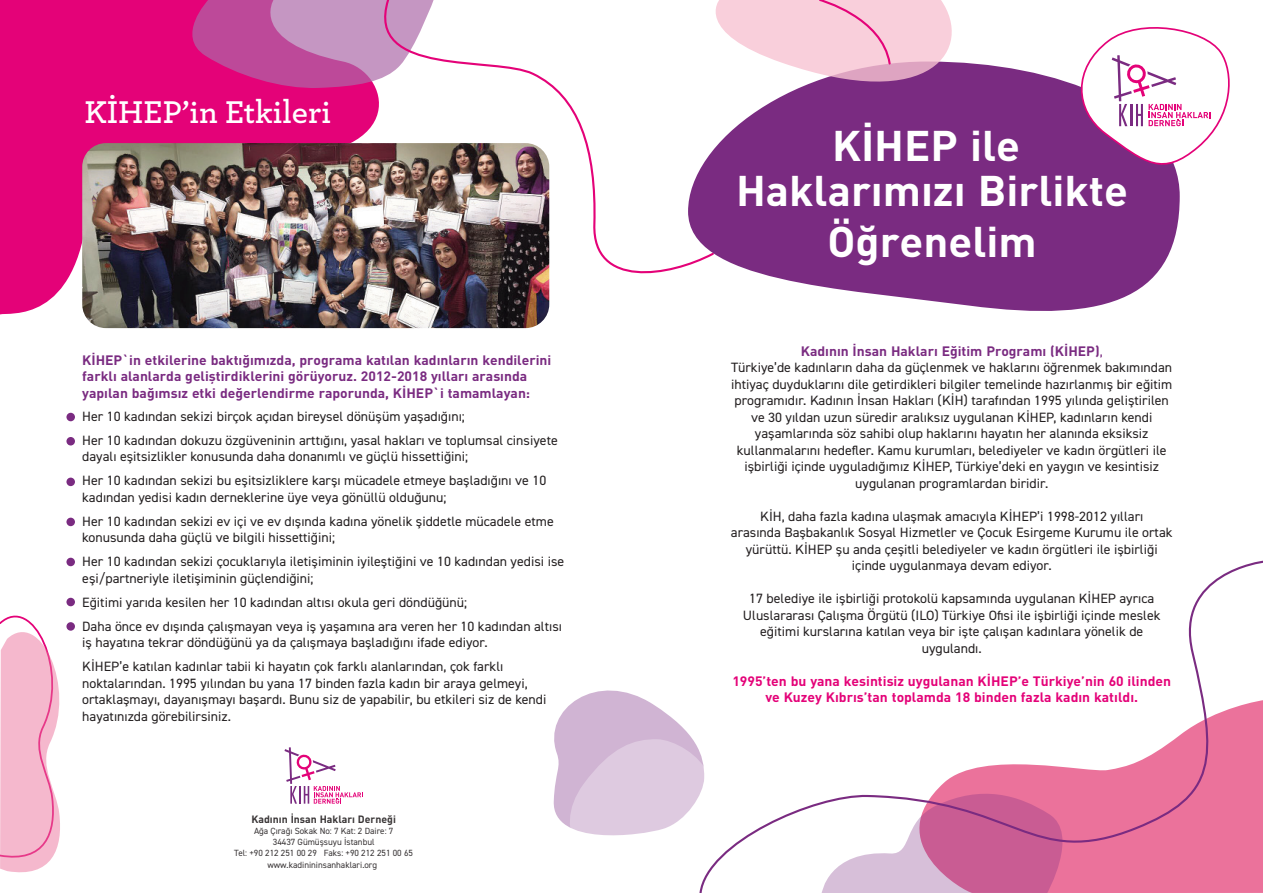
<style>
.page{position:relative;width:1263px;height:893px;background:#fff}
.page>*{position:absolute;margin:0;border:0;box-sizing:border-box;transform-origin:0 0}
.t1{font:700 42.3px/45.2px "DIN";color:#fff;text-align:center}
.t2{font:600 33px "Archer";color:#fff}
.t3{font:13.5px/16.5px "DIN2014";color:#231f20}
.t4{font:700 13.5px/16.5px "DIN";color:#7a2b81}
.t5{font:700 13.5px/16.5px "DIN";color:#e40278;text-align:center}
.t6{font:700 10.5px "DIN";color:#383435}
.t7{font:9px/10.8px "DIN2014";color:#383435;text-align:center}
.s1{font-family:"DIN2014";font-weight:400}
</style>
<div class="page">
<div style="left:0;top:0;width:364px;height:315px;background:#e40278"></div>
<img style="left:82px;top:143px;width:467px;height:185px">
<div style="left:66px;top:413px;width:9px;height:8px;background:#7a2b81;border-radius:50%"></div>
<div style="left:66px;top:437px;width:9px;height:8px;background:#7a2b81;border-radius:50%"></div>
<div style="left:66px;top:558px;width:9px;height:8px;background:#7a2b81;border-radius:50%"></div>
<div style="left:66px;top:478px;width:9px;height:8px;background:#7a2b81;border-radius:50%"></div>
<div style="left:66px;top:518px;width:9px;height:8px;background:#7a2b81;border-radius:50%"></div>
<div style="left:66px;top:622px;width:9px;height:9px;background:#7a2b81;border-radius:50%"></div>
<div style="left:66px;top:598px;width:9px;height:8px;background:#7a2b81;border-radius:50%"></div>
<svg style="left:284px;top:747px;width:79px;height:57px"></svg>
<svg style="left:553px;top:690px;width:145px;height:146px"></svg>
<svg style="left:0;top:597px;width:70px;height:275px"></svg>
<svg style="left:192px;top:0;width:172px;height:88px"></svg>
<img style="left:364px;top:0;width:352px;height:289px">
<svg style="left:698px;top:560px;width:565px;height:333px"></svg>
<svg style="left:688px;top:62px;width:492px;height:249px;fill:#7a2b81"></svg>
<svg style="left:1072px;top:27px;width:158px;height:150px"></svg>
<svg style="left:716px;top:0;width:236px;height:82px"></svg>
<h2 class="t2" style="left:84px;top:88px;width:248px">KİHEP’in Etkileri</h2>
<p class="t4" style="left:82px;top:351px;width:471px">KİHEP`in etkilerine baktığımızda, programa katılan kadınların kendilerini farklı alanlarda geliştirdiklerini görüyoruz. 2012-2018 yılları arasında yapılan bağımsız etki değerlendirme raporunda, KİHEP`i tamamlayan:</p>
<p class="t3" style="left:82px;top:404px;width:477px;line-height:24px">Her 10 kadından sekizi birçok açıdan bireysel dönüşüm yaşadığını;<br>Her 10 kadından dokuzu özgüveninin arttığını, yasal hakları ve toplumsal cinsiyete</p>
<p class="t3" style="left:82px;top:444px;width:466px;line-height:24px">dayalı eşitsizlikler konusunda daha donanımlı ve güçlü hissettiğini;<br>Her 10 kadından sekizi bu eşitsizliklere karşı mücadele etmeye başladığını ve 10</p>
<p class="t3" style="left:82px;top:485px;width:473px;line-height:24px">kadından yedisi kadın derneklerine üye veya gönüllü olduğunu;<br>Her 10 kadından sekizi ev içi ve ev dışında kadına yönelik şiddetle mücadele etme</p>
<p class="t3" style="left:82px;top:525px;width:484px;line-height:24px">konusunda daha güçlü ve bilgili hissettiğini;<br>Her 10 kadından sekizi çocuklarıyla iletişiminin iyileştiğini ve 10 kadından yedisi ise</p>
<p class="t3" style="left:82px;top:566px;width:481px;line-height:24px">eşi/partneriyle iletişiminin güçlendiğini;<br>Eğitimi yarıda kesilen her 10 kadından altısı okula geri döndüğünü;<br>Daha önce ev dışında çalışmayan veya iş yaşamına ara veren her 10 kadından altısı</p>
<p class="t3" style="left:82px;top:630px;width:423px;line-height:24px">iş hayatına tekrar döndüğünü ya da çalışmaya başladığını ifade ediyor.<br>KİHEP’e katılan kadınlar tabii ki hayatın çok farklı alanlarından, çok farklı</p>
<p class="t3" style="left:82px;top:675px;width:466px">noktalarından. 1995 yılından bu yana 17 binden fazla kadın bir araya gelmeyi, ortaklaşmayı, dayanışmayı başardı. Bunu siz de yapabilir, bu etkileri siz de kendi hayatınızda görebilirsiniz.</p>
<p class="t6" style="left:251px;top:812px;width:146px">Kadının İnsan Hakları Derneği</p>
<p class="t7" style="left:234px;top:825px;width:180px">Ağa Çırağı Sokak No: 7 Kat: 2 Daire: 7<br>34437 Gümüşsuyu İstanbul<br>Tel: +90 212 251 00 29 Faks: +90 212 251 00 65</p>
<p class="t7" style="left:267px;top:859px;width:111px">www.kadinininsanhaklari.org</p>
<h1 class="t1" style="left:736px;top:121px;width:394px">KİHEP ile<br>Haklarımızı Birlikte</h1>
<h1 class="t1" style="left:827px;top:217px;width:211px">Öğrenelim</h1>
<p class="t4" style="left:801px;top:342px;width:303px">Kadının İnsan Hakları Eğitim Programı (KİHEP)<span class="s1">,</span></p>
<p class="t3" style="left:731px;top:359px;width:443px;text-align:center">Türkiye’de kadınların daha da güçlenmek ve haklarını öğrenmek bakımından ihtiyaç duyduklarını dile getirdikleri bilgiler temelinde hazırlanmış bir eğitim programıdır. Kadının İnsan Hakları (KİH) tarafından 1995 yılında geliştirilen ve 30 yıldan uzun süredir aralıksız uygulanan KİHEP, kadınların kendi yaşamlarında söz sahibi olup haklarını hayatın her alanında eksiksiz kullanmalarını hedefler. Kamu kurumları, belediyeler ve kadın örgütleri ile işbirliği içinde uyguladığımız KİHEP, Türkiye’deki en yaygın ve kesintisiz uygulanan programlardan biridir.</p>
<p class="t3" style="left:731px;top:507px;width:443px;text-align:center">KİH, daha fazla kadına ulaşmak amacıyla KİHEP’i 1998-2012 yılları<br>arasında Başbakanlık Sosyal Hizmetler ve Çocuk Esirgeme Kurumu ile ortak yürüttü. KİHEP şu anda çeşitli belediyeler ve kadın örgütleri ile işbirliği içinde uygulanmaya devam ediyor.</p>
<p class="t3" style="left:743px;top:590px;width:419px;text-align:center">17 belediye ile işbirliği protokolü kapsamında uygulanan KİHEP ayrıca Uluslararası Çalışma Örgütü (ILO) Türkiye Ofisi ile işbirliği içinde meslek eğitimi kurslarına katılan veya bir işte çalışan kadınlara yönelik de uygulandı.</p>
<p class="t5" style="left:732px;top:672px;width:440px">1995’ten bu yana kesintisiz uygulanan KİHEP’e Türkiye’nin 60 ilinden ve Kuzey Kıbrıs’tan toplamda 18 binden fazla kadın katıldı.</p>
</div>
